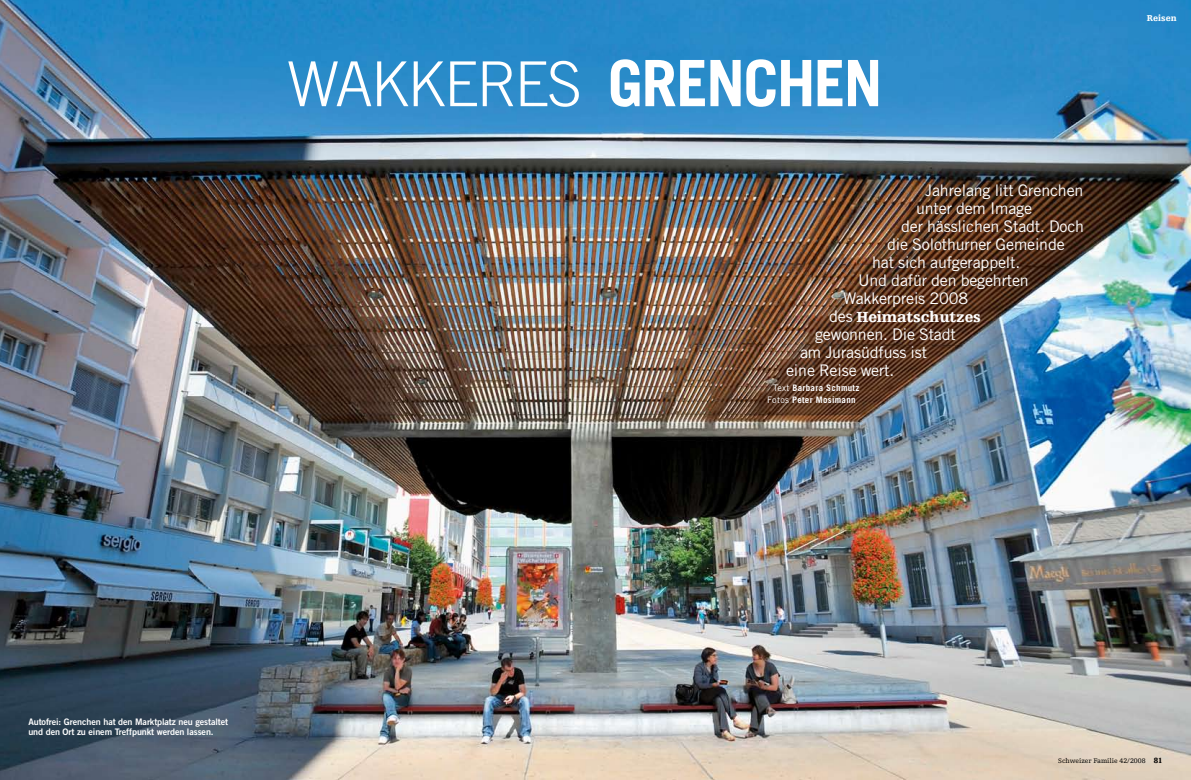
<style>
.page{position:relative;width:1191px;height:780px;background:#fff}
.page>*{position:absolute;margin:0;border:0;box-sizing:border-box;transform-origin:0 0}
.t1{font:300 62px "Trade Gothic LT Std";letter-spacing:-.03em;color:#fff}
.t2{font:16px "Trade Gothic LT Std";letter-spacing:-.01em;color:#fff}
.t3{font:900 15.5px "Egyptienne FLT Std";letter-spacing:-.01em;color:#fff}
.t4{font:9px/10px "Trade Gothic LT Std Bd 2";letter-spacing:-.01em;color:#fff}
.t5{font:700 9px/12px "Trade Gothic LT Std";letter-spacing:.03em;color:#fff}
.t6{font:900 9px "Egyptienne FLT Std";color:#fff}
.t7{font:7px "Egyptienne FLT Std";color:#000}
.s1{font-weight:700;font-size:64px}
.s2{font-family:"Trade Gothic LT Std";font-weight:400;font-size:16px}
.s3{font-weight:400}
.s4{font-weight:900;font-size:8px}
</style>
<div class="page">
<img style="left:0;top:0;width:1191px;height:780px">
<img style="left:745px;top:168px;width:436px;height:247px">
<h1 class="t1" style="left:287px;top:47px;width:597px">WAKKERES <span class="s1">Grenchen</span></h1>
<p class="t2" style="left:925px;top:180px;width:160px">Jahrelang litt Grenchen</p>
<p class="t2" style="left:916px;top:198px;width:117px">unter dem Image</p>
<p class="t2" style="left:901px;top:216px;width:184px">der hässlichen Stadt. Doch</p>
<p class="t2" style="left:887px;top:234px;width:179px">die Solothurner Gemeinde</p>
<p class="t2" style="left:872px;top:252px;width:150px">hat sich aufgerappelt.</p>
<p class="t2" style="left:858px;top:270px;width:172px">Und dafür den begehrten</p>
<p class="t2" style="left:843px;top:288px;width:126px">Wakkerpreis 2008</p>
<p class="t3" style="left:829px;top:308px;width:153px"><span class="s2">des</span> Heimatschutzes</p>
<p class="t2" style="left:815px;top:324px;width:142px">gewonnen. Die Stadt</p>
<p class="t2" style="left:800px;top:342px;width:128px">am Jurasüdfuss ist</p>
<p class="t2" style="left:786px;top:360px;width:110px">eine Reise wert.</p>
<p class="t5" style="left:767px;top:381px;width:94px;text-indent:6px"><span class="s3">Text</span> Barbara Schmutz<br><span class="s3">Fotos</span> Peter Mosimann</p>
<p class="t6" style="left:1146px;top:13px;width:31px">Reisen</p>
<p class="t4" style="left:28px;top:717px;width:201px">Autofrei: Grenchen hat den Marktplatz neu gestaltet und den Ort zu einem Treffpunkt werden lassen.</p>
<p class="t7" style="left:1058px;top:757px;width:106px">Schweizer Familie 42/2008 <span class="s4">81</span></p>
</div>
